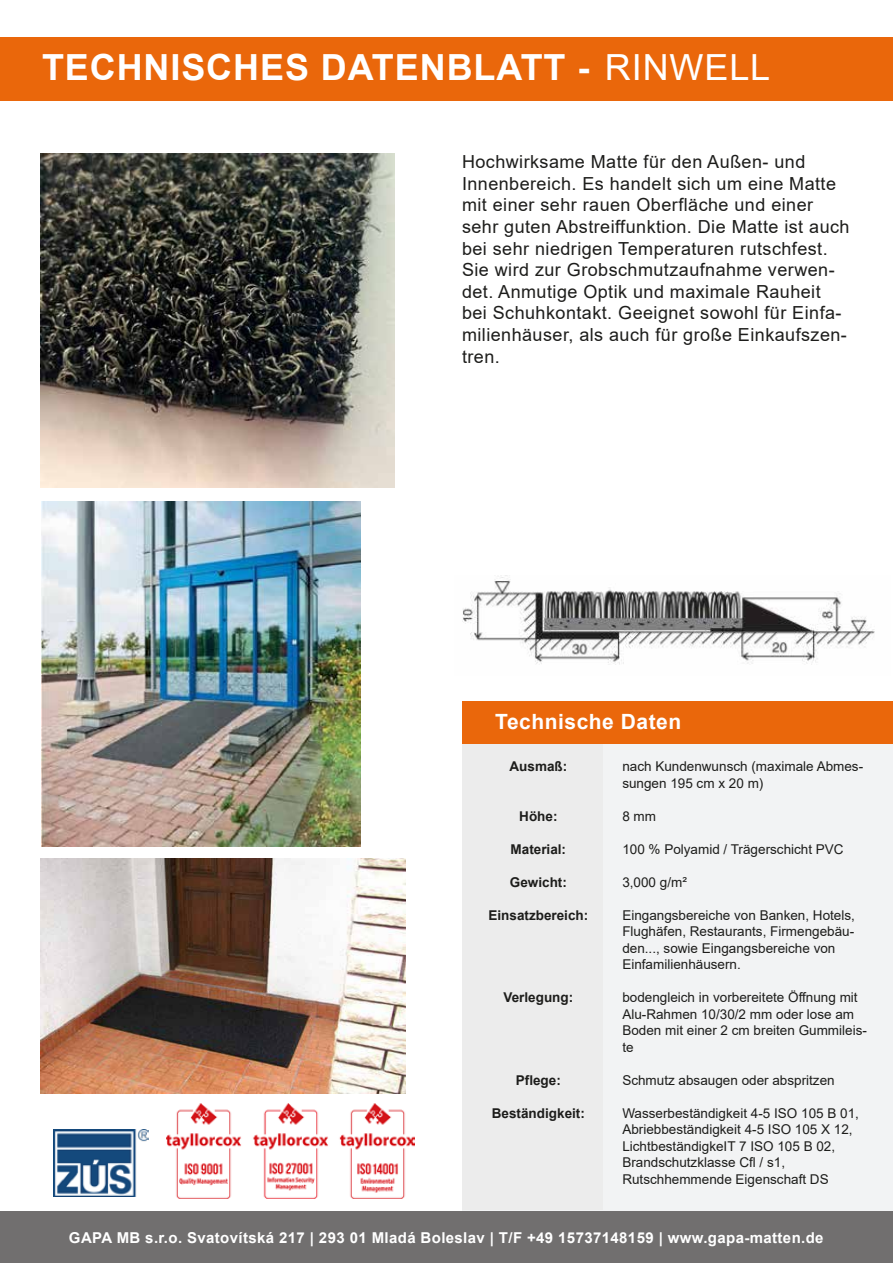
<style>
.page{position:relative;width:893px;height:1263px;background:#fff}
.page>*{position:absolute;margin:0;border:0;box-sizing:border-box;transform-origin:0 0}
.t1{font:700 36px "Arial";letter-spacing:.025em;color:#fff}
.t2{font:700 21px "Arial";letter-spacing:.025em;color:#fff}
.t3{font:18px/21.6px "Arial";letter-spacing:.025em;color:#1d1d1b}
.t4{font:700 15px "Arial";letter-spacing:.025em;color:#fff}
.t5{font:13.5px/16.5px "Arial";color:#1d1d1b}
.t6{font:700 13.5px "Arial";color:#1d1d1b}
.s1{font-weight:400}
</style>
<div class="page">
<div style="left:0;top:38px;width:893px;height:62px;background:#ea670b"></div>
<div style="left:462px;top:701px;width:431px;height:510px;background:#f2f3f4"></div>
<div style="left:0;top:1211px;width:893px;height:52px;background:#716f6f"></div>
<div style="left:462px;top:701px;width:141px;height:509px;background:#ececec"></div>
<div style="left:462px;top:701px;width:431px;height:43px;background:#ea670b"></div>
<img style="left:462px;top:575px;width:413px;height:90px">
<img style="left:41px;top:154px;width:354px;height:334px">
<img style="left:41px;top:501px;width:319px;height:345px">
<img style="left:40px;top:858px;width:366px;height:235px">
<img style="left:53px;top:1129px;width:95px;height:67px">
<img style="left:167px;top:1104px;width:247px;height:95px">
<h1 class="t1" style="left:42px;top:42px;width:730px">TECHNISCHES DATENBLATT - <span class="s1">RINWELL</span></h1>
<p class="t3" style="left:462px;top:151px;width:389px">Hochwirksame Matte für den Außen- und Innenbereich. Es handelt sich um eine Matte mit einer sehr rauen Oberfläche und einer sehr guten Abstreiffunktion. Die Matte ist auch bei sehr niedrigen Temperaturen rutschfest.<br>Sie wird zur Grobschmutzaufnahme verwen&shy;det. Anmutige Optik und maximale Rauheit bei Schuhkontakt. Geeignet sowohl für Einfa&shy;milienhäuser, als auch für große Einkaufszen&shy;tren.</p>
<h2 class="t2" style="left:495px;top:707px;width:188px">Technische Daten</h2>
<p class="t5" style="left:622px;top:758px;width:242px">nach Kundenwunsch (maximale Abmes&shy;sungen 195 cm x 20 m)</p>
<p class="t5" style="left:622px;top:807px;width:35px">8 mm</p>
<p class="t5" style="left:622px;top:840px;width:223px">100 % Polyamid / Trägerschicht PVC</p>
<p class="t5" style="left:622px;top:873px;width:66px">3,000 g/m²</p>
<p class="t5" style="left:622px;top:906px;width:234px">Eingangsbereiche von Banken, Hotels, Flughäfen, Restaurants, Firmengebäu&shy;den..., sowie Eingangsbereiche von Einfamilienhäusern.</p>
<p class="t5" style="left:622px;top:989px;width:246px">bodengleich in vorbereitete Öffnung mit<br>Alu-Rahmen 10/30/2 mm oder lose am<br>Boden mit einer 2 cm breiten Gummileis&shy;te</p>
<p class="t5" style="left:622px;top:1071px;width:214px">Schmutz absaugen oder abspritzen</p>
<p class="t5" style="left:622px;top:1104px;width:238px">Wasserbeständigkeit 4-5 ISO 105 B 01, Abriebbeständigkeit 4-5 ISO 105 X 12, LichtbeständigkeIT 7 ISO 105 B 02, Brandschutzklasse Cfl / s1, Rutschhemmende Eigenschaft DS</p>
<p class="t6" style="left:509px;top:757px;width:59px">Ausmaß:</p>
<p class="t6" style="left:519px;top:807px;width:40px">Höhe:</p>
<p class="t6" style="left:511px;top:840px;width:57px">Material:</p>
<p class="t6" style="left:510px;top:873px;width:59px">Gewicht:</p>
<p class="t6" style="left:488px;top:906px;width:101px">Einsatzbereich:</p>
<p class="t6" style="left:503px;top:988px;width:71px">Verlegung:</p>
<p class="t6" style="left:516px;top:1071px;width:47px">Pflege:</p>
<p class="t6" style="left:492px;top:1104px;width:95px">Beständigkeit:</p>
<p class="t4" style="left:69px;top:1227px;width:756px">GAPA MB s.r.o. Svatovítská 217 | 293 01 Mladá Boleslav | T/F +49 15737148159 | www.gapa-matten.de</p>
</div>
